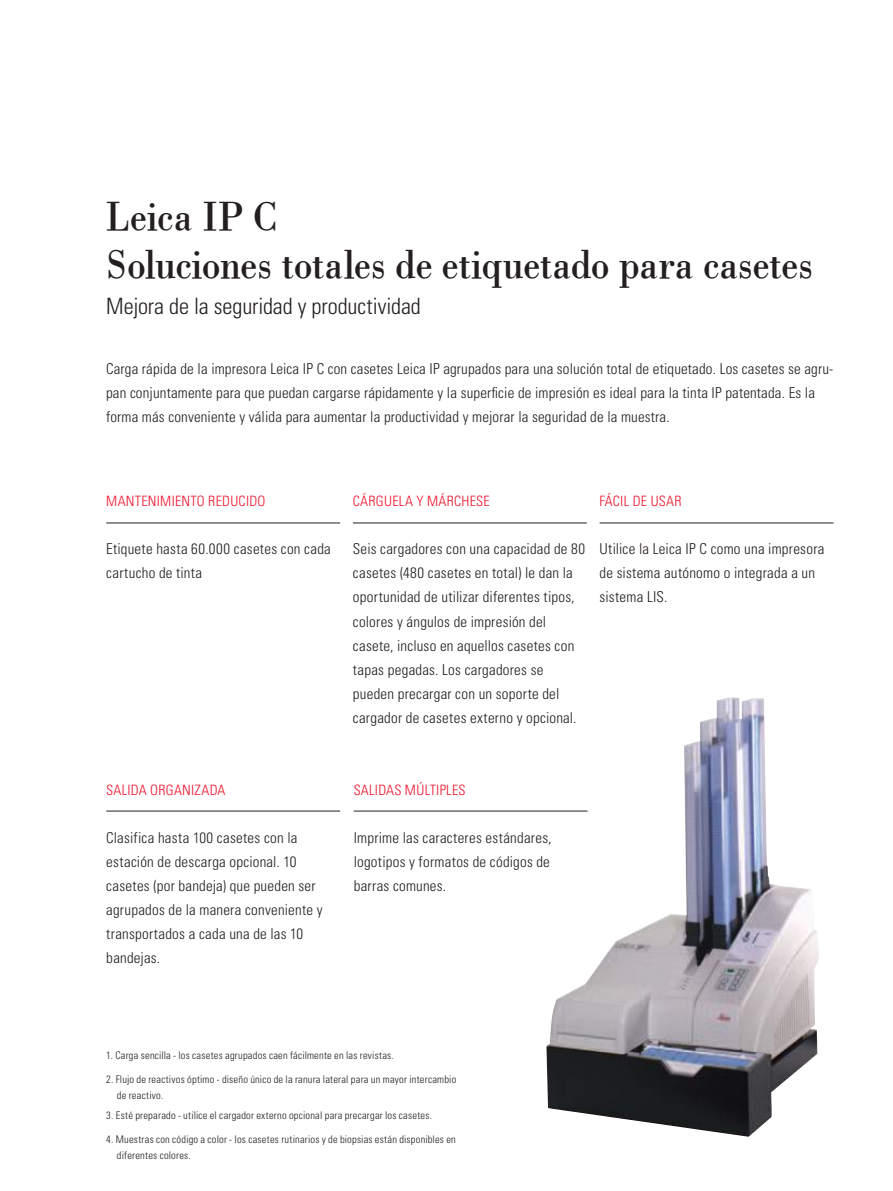
<style>
.page{position:relative;width:893px;height:1191px;background:#fff}
.page>*{position:absolute;margin:0;border:0;box-sizing:border-box;transform-origin:0 0}
.t1{font:42px/48px "Leicana";letter-spacing:-.01em;color:#241f1f}
.t2{font:300 condensed 22.5px "Univers";color:#241f1f}
.t3{font:300 condensed 15px/24px "Univers";letter-spacing:.01em;color:#241f1f}
.t4{font:300 condensed 14.25px "Univers";letter-spacing:.02em;color:#ef1730}
.t5{font:300 condensed 10.5px/16.2px "Univers";letter-spacing:.025em;color:#241f1f}
</style>
<div class="page">
<hr style="left:106px;top:810px;width:234px;height:1px;background:#241f1f">
<hr style="left:106px;top:522px;width:234px;height:1px;background:#241f1f">
<hr style="left:600px;top:522px;width:233px;height:1px;background:#241f1f">
<hr style="left:353px;top:522px;width:234px;height:1px;background:#241f1f">
<img style="left:546px;top:697px;width:273px;height:439px">
<hr style="left:354px;top:810px;width:234px;height:1px;background:#241f1f">
<h1 class="t1" style="left:106px;top:191px;width:708px">Leica IP C<br>Soluciones totales de etiquetado para casetes</h1>
<h2 class="t2" style="left:106px;top:293px;width:316px">Mejora de la seguridad y productividad</h2>
<p class="t3" style="left:106px;top:357px;width:729px">Carga rápida de la impresora Leica IP C con casetes Leica IP agrupados para una solución total de etiquetado. Los casetes se agru&shy;pan conjuntamente para que puedan cargarse rápidamente y la superficie de impresión es ideal para la tinta IP patentada. Es la forma más conveniente y válida para aumentar la productividad y mejorar la seguridad de la muestra.</p>
<p class="t4" style="left:106px;top:493px;width:161px">Manteni miento reduci do</p>
<p class="t3" style="left:106px;top:537px;width:226px">Etiquete hasta 60.000 casetes con cada cartucho de tinta</p>
<p class="t4" style="left:106px;top:781px;width:121px">Sali da organizada</p>
<p class="t3" style="left:106px;top:825px;width:218px">Clasifica hasta 100 casetes con la estación de descarga opcional. 10 casetes (por bandeja) que pueden ser agrupados de la manera conveniente y transportados a cada una de las 10 bandejas.</p>
<p class="t4" style="left:353px;top:493px;width:125px">Cárguela y márchese</p>
<p class="t3" style="left:353px;top:537px;width:234px">Seis cargadores con una capacidad de 80 casetes (480 casetes en total) le dan la oportunidad de utilizar diferentes tipos, colores y ángulos de impresión del casete, incluso en aquellos casetes con tapas pegadas. Los cargadores se pueden precargar con un soporte del cargador de casetes externo y opcional.</p>
<p class="t4" style="left:600px;top:493px;width:83px">Fácil de usar</p>
<p class="t3" style="left:600px;top:537px;width:226px">Utilice la Leica IP C como una impresora de sistema autónomo o integrada a un sistema LIS.</p>
<p class="t4" style="left:354px;top:781px;width:90px">Sali das múltiples</p>
<p class="t3" style="left:354px;top:825px;width:199px;text-align:justify">Imprime las caracteres estándares, logotipos y formatos de códigos de barras comunes.</p>
<p class="t5" style="left:106px;top:1046px;width:289px">1. Carga sencilla - los casetes agrupados caen fácilmente en las revistas.</p>
<p class="t5" style="left:117px;top:1070px;width:341px;text-indent:-11px">2. Flujo de reactivos óptimo - diseño único de la ranura lateral para un mayor intercambio de reactivo.</p>
<p class="t5" style="left:106px;top:1106px;width:327px">3. Esté preparado - utilice el cargador externo opcional para precargar los casetes.</p>
<p class="t5" style="left:117px;top:1130px;width:340px;text-indent:-11px">4. Muestras con código a color - los casetes rutinarios y de biopsias están disponibles en diferentes colores.</p>
</div>
